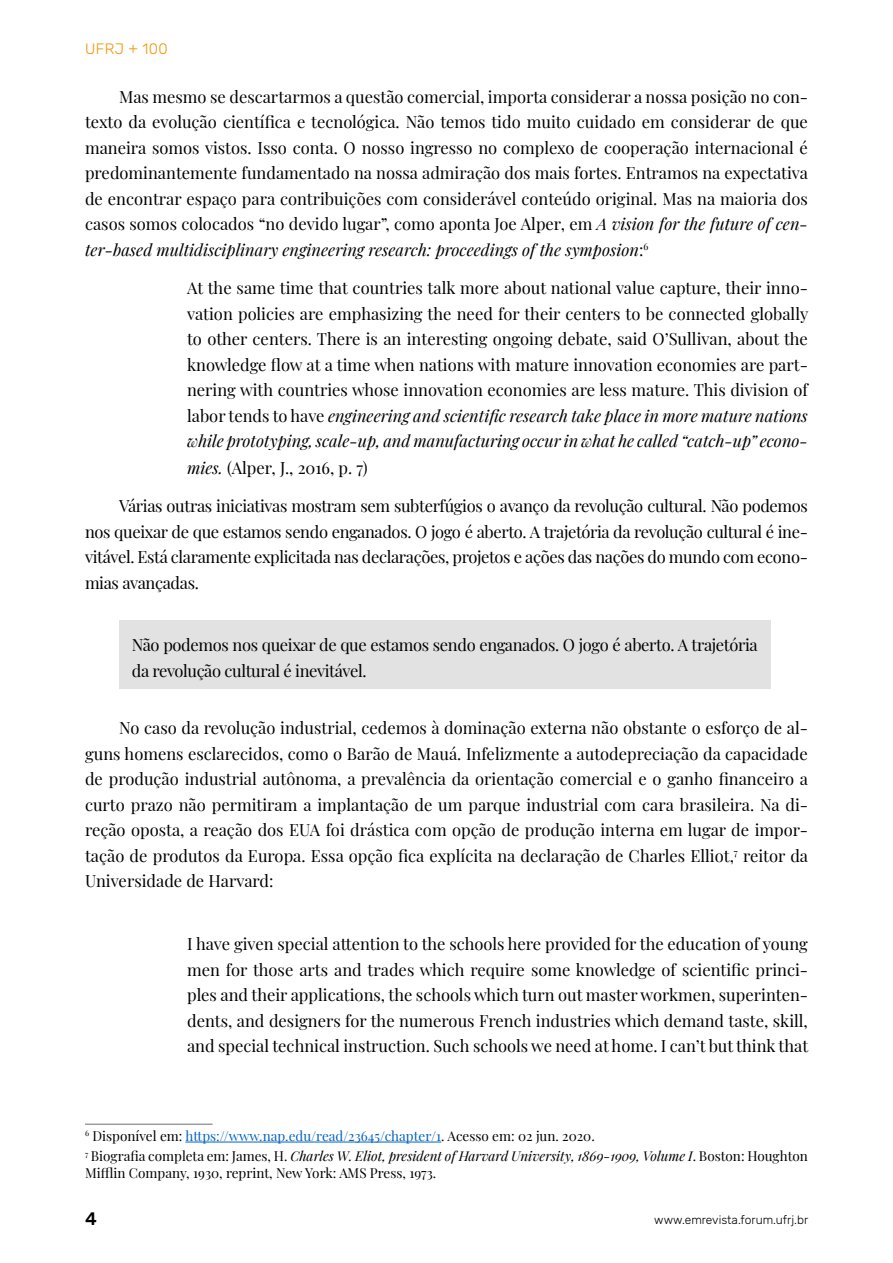
<style>
.page{position:relative;width:893px;height:1263px;background:#fff}
.page>*{position:absolute;margin:0;border:0;box-sizing:border-box;transform-origin:0 0}
.t1{font:500 18px "Rubik";color:#000}
.t2{font:16.5px/25.5px "Playfair Display";color:#000;text-align:justify}
.t3{font:16.5px/25.5px "Playfair Display";letter-spacing:-.02em;color:#000}
.t4{font:300 15px "Rubik";letter-spacing:.025em;color:#f39200}
.t5{font:13.5px/20.7px "Playfair Display";color:#000}
.t6{font:300 12px "Rubik";color:#000}
.s1{font-style:italic}
.s2{color:#0563c1}
</style>
<div class="page">
<div style="left:119px;top:620px;width:651px;height:69px;background:#e3e2e2"></div>
<hr style="left:85px;top:1124px;width:128px;height:1px;background:#716e6f">
<hr style="left:185px;top:1142px;width:256px;height:1px;background:#0563c1">
<p class="t4" style="left:85px;top:41px;width:84px">UFRJ + 100</p>
<p class="t2" style="left:85px;top:83px;width:725px;text-indent:34px">Mas mesmo se descartarmos a questão comercial, importa considerar a nossa posição no con&shy;texto da evolução científica e tecnológica. Não temos tido muito cuidado em considerar de que maneira somos vistos. Isso conta. O nosso ingresso no complexo de cooperação internacional é predominantemente fundamentado na nossa admiração dos mais fortes. Entramos na expectativa de encontrar espaço para contribuições com considerável conteúdo original. Mas na maioria dos casos somos colocados “no devido lugar”, como aponta Joe Alper, em <span class="s1">A vision for the future of cen&shy;ter-based multidisciplinary engineering research: proceedings of the symposion</span>:<sup>6</sup></p>
<p class="t2" style="left:187px;top:274px;width:623px">At the same time that countries talk more about national value capture, their inno&shy;vation policies are emphasizing the need for their centers to be connected globally to other centers. There is an interesting ongoing debate, said O’Sullivan, about the knowledge flow at a time when nations with mature innovation economies are part&shy;nering with countries whose innovation economies are less mature. This division of labor tends to have <span class="s1">engineering and scientific research take place in more mature nations while prototyping, scale-up, and manufacturing occur in what he called “catch-up” econo-</span></p>
<p class="t2" style="left:187px;top:454px;width:182px"><span class="s1">mies.</span> (Alper, J., 2016, p. 7)</p>
<p class="t2" style="left:85px;top:492px;width:724px;text-indent:34px">Várias outras iniciativas mostram sem subterfúgios o avanço da revolução cultural. Não podemos nos queixar de que estamos sendo enganados. O jogo é aberto. A trajetória da revolução cultural é ine&shy;vitável. Está claramente explicitada nas declarações, projetos e ações das nações do mundo com econo&shy;mias avançadas.</p>
<p class="t3" style="left:132px;top:631px;width:627px">Não podemos nos queixar de que estamos sendo enganados. O jogo é aberto. A trajetória da revolução cultural é inevitável.</p>
<p class="t2" style="left:85px;top:714px;width:725px;text-indent:34px">No caso da revolução industrial, cedemos à dominação externa não obstante o esforço de al&shy;guns homens esclarecidos, como o Barão de Mauá. Infelizmente a autodepreciação da capacidade de produção industrial autônoma, a prevalência da orientação comercial e o ganho financeiro a curto prazo não permitiram a implantação de um parque industrial com cara brasileira. Na di&shy;reção oposta, a reação dos EUA foi drástica com opção de produção interna em lugar de impor&shy;tação de produtos da Europa. Essa opção fica explícita na declaração de Charles Elliot,<sup>7</sup> reitor da Universidade de Harvard:</p>
<p class="t2" style="left:187px;top:930px;width:623px">I have given special attention to the schools here provided for the education of young men for those arts and trades which require some knowledge of scientific princi&shy;ples and their applications, the schools which turn out master workmen, superinten&shy;dents, and designers for the numerous French industries which demand taste, skill, and special technical instruction. Such schools we need at home. I can’t but think that</p>
<p class="t5" style="left:85px;top:1124px;width:724px"><sup>6</sup> Disponível em: <span class="s2">https://www.nap.edu/read/23645/chapter/1</span>. Acesso em: 02 jun. 2020.<br><sup>7</sup> Biografia completa em: James, H. <span class="s1">Charles W. Eliot, president of Harvard University, 1869-1909, Volume I</span>. Boston: Houghton</p>
<p class="t5" style="left:85px;top:1161px;width:353px">Mifflin Company, 1930, reprint, New York: AMS Press, 1973.</p>
<p class="t1" style="left:85px;top:1208px;width:13px">4</p>
<p class="t6" style="left:654px;top:1213px;width:155px">www.emrevista.forum.ufrj.br</p>
</div>
